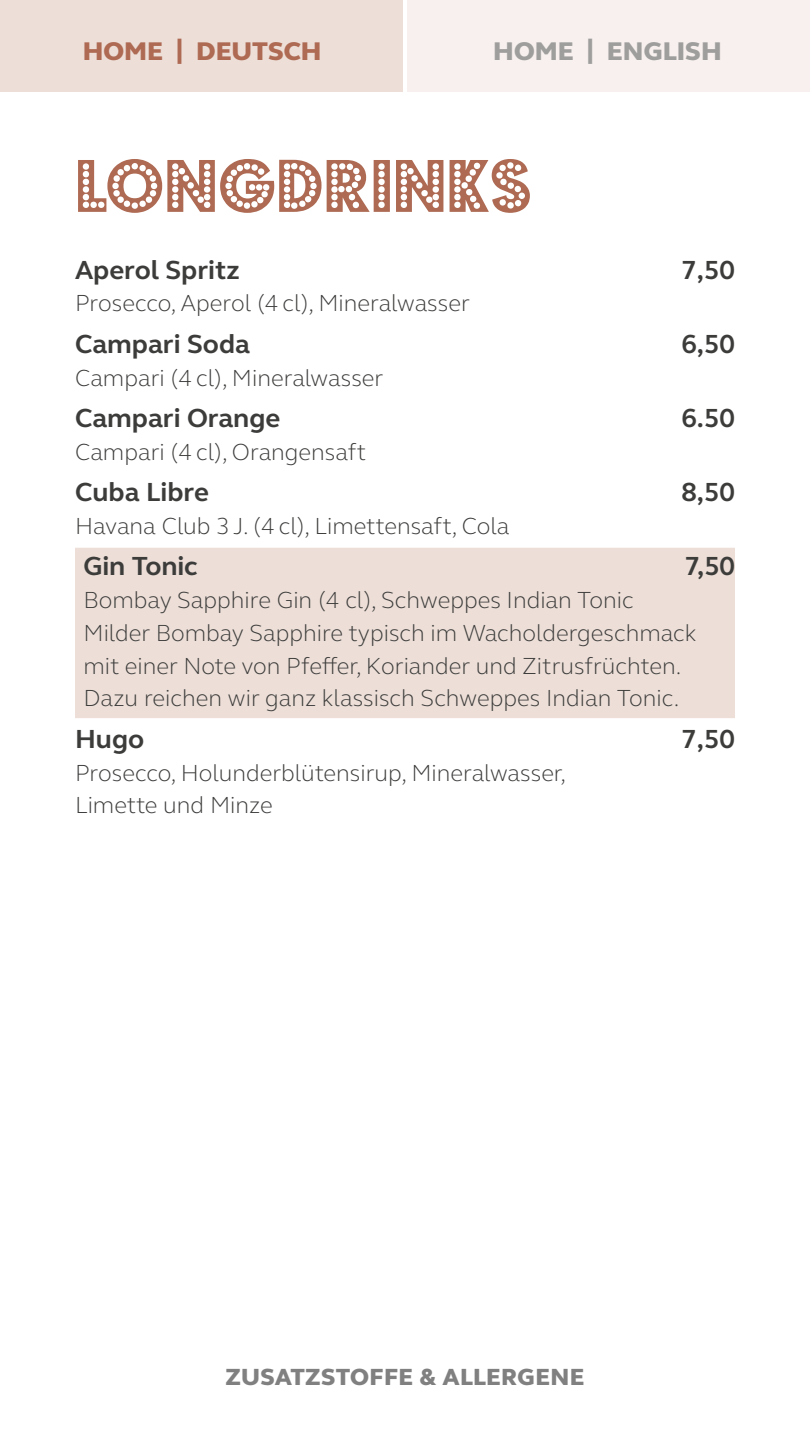
<style>
.page{position:relative;width:810px;height:1440px;background:#fff}
.page>*{position:absolute;margin:0;border:0;box-sizing:border-box;transform-origin:0 0}
.a_copper{font:82.5px "Budmo Jiggler";color:#ae6a53}
.Drinks_Body_Wine{font:700 26.85px "Premier Inn Sans";color:#3c3c3b}
.H2_NEW_2C_inboxed{font:700 26.85px "Premier Inn Sans";letter-spacing:-.01em;color:#3c3c3b}
.t1{font:800 26.25px "Premier Inn Sans";color:#ae6a53}
.t2{font:800 26.25px "Premier Inn Sans";color:#9e9e9d}
.t3{font:800 24px "Premier Inn Sans";letter-spacing:.01em;color:#808080}
.Drinks_Info_Cocktail{font:300 23.85px/32.8px "Premier Inn Sans";color:#3c3c3b}
</style>
<div class="page">
<div style="left:407px;top:0;width:403px;height:92px;background:#f7f0ee"></div>
<div style="left:0;top:0;width:403px;height:92px;background:#eddfd8"></div>
<div style="left:75px;top:548px;width:660px;height:36px;background:#eddfd8"></div>
<div style="left:75px;top:581px;width:660px;height:39px;background:#eddfd8"></div>
<div style="left:75px;top:610px;width:660px;height:39px;background:#eddfd8"></div>
<div style="left:75px;top:647px;width:660px;height:38px;background:#eddfd8"></div>
<div style="left:75px;top:679px;width:660px;height:39px;background:#eddfd8"></div>
<p class="t1" style="left:83px;top:33px;width:240px">HOME | DEUTSCH</p>
<p class="t2" style="left:493px;top:33px;width:230px">HOME | ENGLISH</p>
<p class="a_copper" style="left:75px;top:139px;width:459px">LONGDRINKS</p>
<p class="Drinks_Body_Wine" style="left:75px;top:251px;width:166px">Aperol Spritz</p>
<p class="Drinks_Body_Wine" style="left:681px;top:251px;width:55px">7,50</p>
<p class="Drinks_Info_Cocktail" style="left:75px;top:286px;width:396px">Prosecco, Aperol (4 cl), Mineralwasser</p>
<p class="Drinks_Body_Wine" style="left:75px;top:326px;width:176px">Campari Soda</p>
<p class="Drinks_Body_Wine" style="left:681px;top:326px;width:55px">6,50</p>
<p class="Drinks_Info_Cocktail" style="left:75px;top:360px;width:310px">Campari (4 cl), Mineralwasser</p>
<p class="Drinks_Body_Wine" style="left:75px;top:400px;width:207px">Campari Orange</p>
<p class="Drinks_Body_Wine" style="left:681px;top:400px;width:55px">6.50</p>
<p class="Drinks_Info_Cocktail" style="left:75px;top:434px;width:293px">Campari (4 cl), Orangensaft</p>
<p class="Drinks_Body_Wine" style="left:75px;top:474px;width:135px">Cuba Libre</p>
<p class="Drinks_Body_Wine" style="left:681px;top:474px;width:55px">8,50</p>
<p class="Drinks_Info_Cocktail" style="left:75px;top:509px;width:436px">Havana Club 3J. (4 cl), Limettensaft, Cola</p>
<p class="H2_NEW_2C_inboxed" style="left:83px;top:548px;width:116px">Gin Tonic</p>
<p class="H2_NEW_2C_inboxed" style="left:685px;top:548px;width:52px">7,50</p>
<p class="Drinks_Info_Cocktail" style="left:83px;top:583px;width:552px">Bombay Sapphire Gin (4 cl), Schweppes Indian Tonic</p>
<p class="Drinks_Info_Cocktail" style="left:83px;top:616px;width:615px">Milder Bombay Sapphire typisch im Wacholdergeschmack mit einer Note von Pfeffer, Koriander und Zitrusfrüchten.</p>
<p class="Drinks_Info_Cocktail" style="left:83px;top:681px;width:597px">Dazu reichen wir ganz klassisch Schweppes Indian Tonic.</p>
<p class="Drinks_Body_Wine" style="left:75px;top:721px;width:71px">Hugo</p>
<p class="Drinks_Body_Wine" style="left:681px;top:721px;width:55px">7,50</p>
<p class="Drinks_Info_Cocktail" style="left:75px;top:755px;width:493px">Prosecco, Holunderblütensirup, Mineralwasser,<br>Limette und Minze</p>
<p class="t3" style="left:226px;top:1361px;width:360px">ZUSATZSTOFFE &amp; ALLERGENE</p>
</div>
